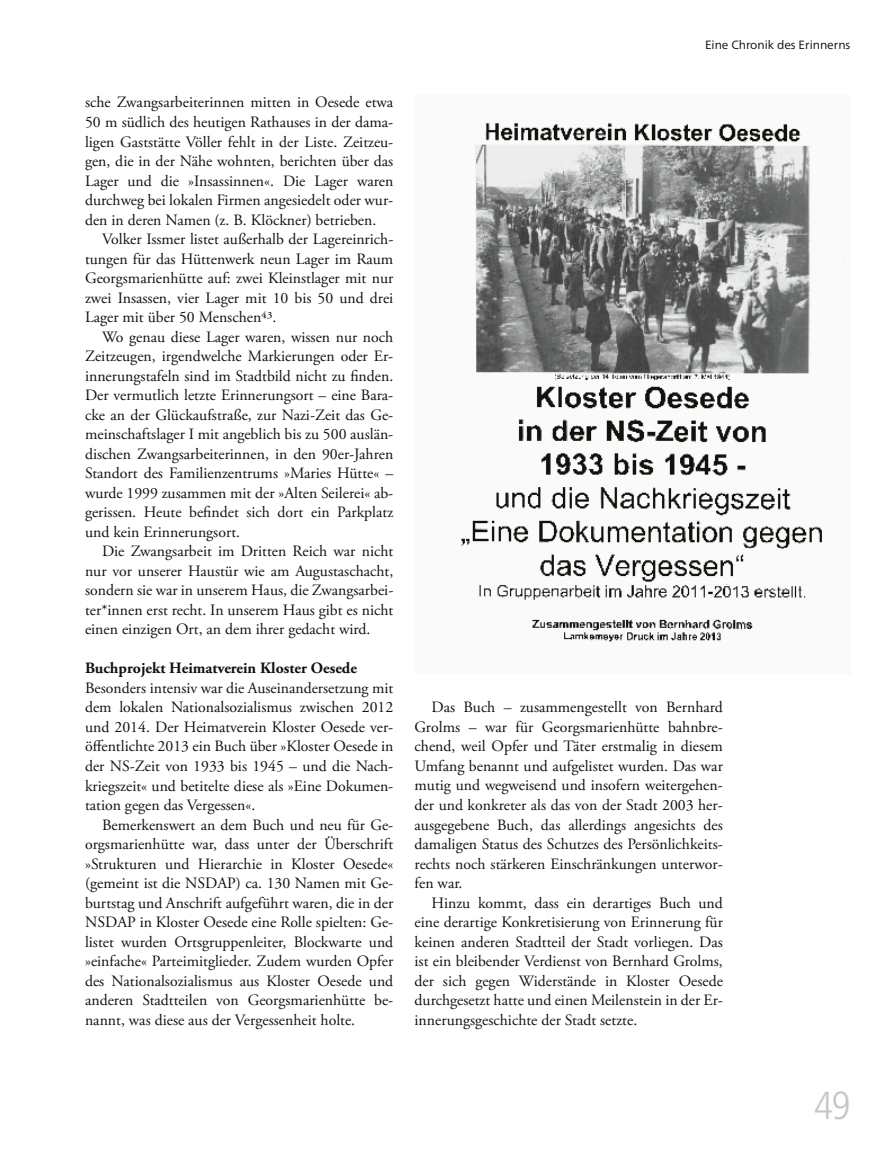
<style>
.page{position:relative;width:893px;height:1149px;background:#fff}
.page>*{position:absolute;margin:0;border:0;box-sizing:border-box;transform-origin:0 0}
.t1{font:300 condensed 39px "Frutiger Neue LT Pro";color:#c5c7c7}
.t2{font:15.75px/19.5px "Adobe Garamond Pro";color:#12120d;text-align:justify}
.t3{font:700 15.75px "Adobe Garamond Pro";color:#12120d}
.t4{font:12px "Frutiger Neue LT Pro";color:#12120d}
</style>
<div class="page">
<div style="left:415px;top:96px;width:435px;height:577px;background:#f9f9f9"></div>
<img style="left:461px;top:123px;width:385px;height:532px">
<p class="t2" style="left:85px;top:93px;width:310px">sche Zwangsarbeiterinnen mitten in Oesede etwa 50 m südlich des heutigen Rathauses in der dama&shy;ligen Gaststätte Völler fehlt in der Liste. Zeitzeu&shy;gen, die in der Nähe wohnten, berichten über das Lager und die »Insassinnen«. Die Lager waren durchweg bei lokalen Firmen angesiedelt oder wur&shy;den in deren Namen (z. B. Klöckner) betrieben.</p>
<p class="t2" style="left:85px;top:230px;width:310px;text-indent:17px">Volker Issmer listet außerhalb der Lagereinrich&shy;tungen für das Hüttenwerk neun Lager im Raum Georgsmarienhütte auf: zwei Kleinstlager mit nur zwei Insassen, vier Lager mit 10 bis 50 und drei Lager mit über 50 Menschen43.</p>
<p class="t2" style="left:85px;top:327px;width:310px;text-indent:17px">Wo genau diese Lager waren, wissen nur noch Zeitzeugen, irgendwelche Markierungen oder Er&shy;innerungstafeln sind im Stadtbild nicht zu finden.<br>Der vermutlich letzte Erinnerungsort – eine Bara&shy;cke an der Glückaufstraße, zur Nazi-Zeit das Ge&shy;meinschaftslager I mit angeblich bis zu 500 auslän&shy;dischen Zwangsarbeiterinnen, in den 90er-Jahren Standort des Familienzentrums »Maries Hütte« – wurde 1999 zusammen mit der »Alten Seilerei« ab&shy;gerissen. Heute befindet sich dort ein Parkplatz und kein Erinnerungsort.</p>
<p class="t2" style="left:85px;top:542px;width:310px;text-indent:17px">Die Zwangsarbeit im Dritten Reich war nicht nur vor unserer Haustür wie am Augustaschacht, sondern sie war in unserem Haus, die Zwangsarbei&shy;ter*innen erst recht. In unserem Haus gibt es nicht einen einzigen Ort, an dem ihrer gedacht wird.</p>
<p class="t3" style="left:85px;top:659px;width:273px">Buchprojekt Heimatverein Kloster Oesede</p>
<p class="t2" style="left:85px;top:678px;width:310px">Besonders intensiv war die Auseinandersetzung mit dem lokalen Nationalsozialismus zwischen 2012 und 2014. Der Heimatverein Kloster Oesede ver&shy;öffentlichte 2013 ein Buch über »Kloster Oesede in der NS-Zeit von 1933 bis 1945 – und die Nach&shy;kriegszeit« und betitelte diese als »Eine Dokumen&shy;tation gegen das Vergessen«.</p>
<p class="t2" style="left:85px;top:815px;width:310px;text-indent:17px">Bemerkenswert an dem Buch und neu für Ge&shy;orgsmarienhütte war, dass unter der Überschrift »Strukturen und Hierarchie in Kloster Oesede« (gemeint ist die NSDAP) ca. 130 Namen mit Ge&shy;burtstag und Anschrift aufgeführt waren, die in der NSDAP in Kloster Oesede eine Rolle spielten: Ge&shy;listet wurden Ortsgruppenleiter, Blockwarte und »einfache« Parteimitglieder. Zudem wurden Opfer des Nationalsozialismus aus Kloster Oesede und anderen Stadtteilen von Georgsmarienhütte be&shy;nannt, was diese aus der Vergessenheit holte.</p>
<p class="t4" style="left:705px;top:37px;width:147px">Eine Chronik des Erinnerns</p>
<p class="t2" style="left:415px;top:698px;width:310px;text-indent:17px">Das Buch – zusammengestellt von Bernhard Grolms – war für Georgsmarienhütte bahnbre&shy;chend, weil Opfer und Täter erstmalig in diesem Umfang benannt und aufgelistet wurden. Das war mutig und wegweisend und insofern weitergehen&shy;der und konkreter als das von der Stadt 2003 her&shy;ausgegebene Buch, das allerdings angesichts des damaligen Status des Schutzes des Persönlichkeits&shy;rechts noch stärkeren Einschränkungen unterwor&shy;fen war.</p>
<p class="t2" style="left:415px;top:893px;width:310px;text-indent:17px">Hinzu kommt, dass ein derartiges Buch und eine derartige Konkretisierung von Erinnerung für keinen anderen Stadtteil der Stadt vorliegen. Das ist ein bleibender Verdienst von Bernhard Grolms, der sich gegen Widerstände in Kloster Oesede durchgesetzt hatte und einen Meilenstein in der Er&shy;innerungsgeschichte der Stadt setzte.</p>
<h1 class="t1" style="left:814px;top:1082px;width:38px">49</h1>
</div>
